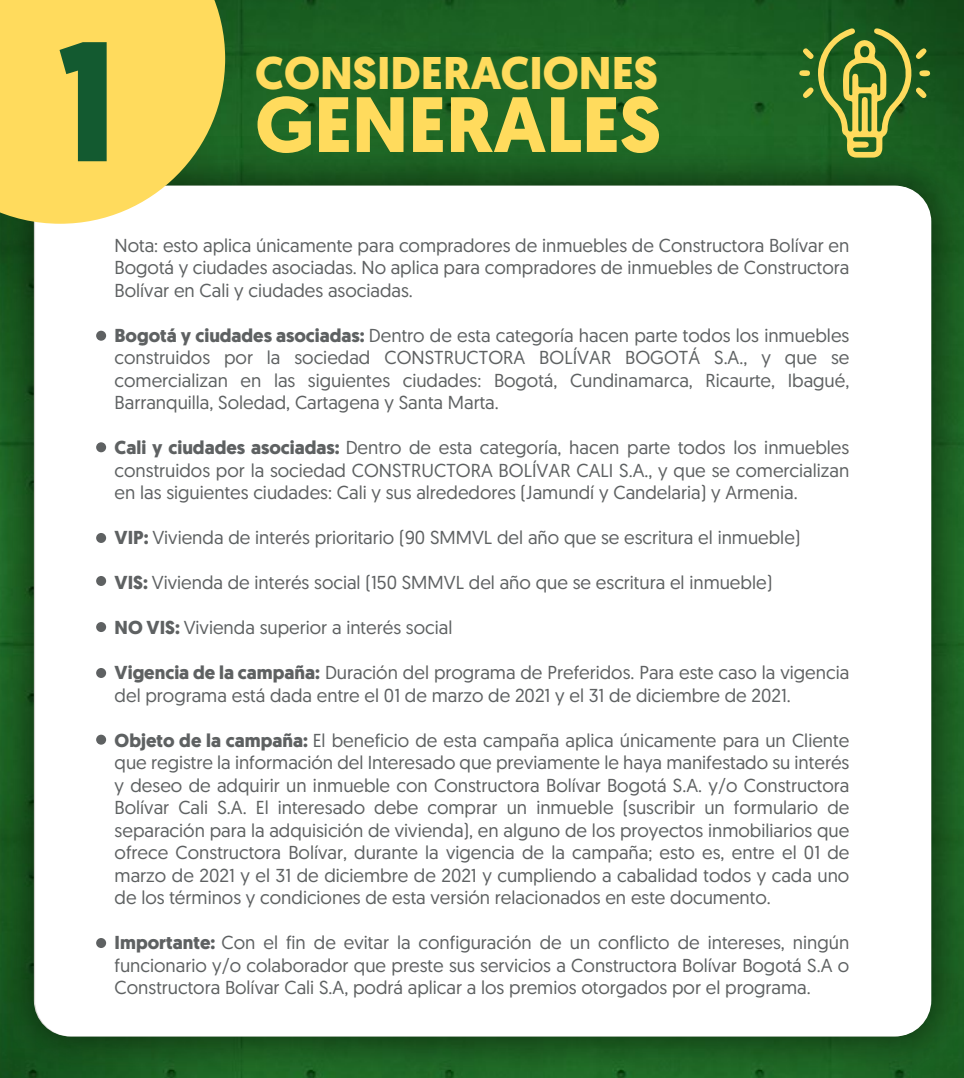
<style>
.page{position:relative;width:964px;height:1078px;background:#fff}
.page>*{position:absolute;margin:0;border:0;box-sizing:border-box;transform-origin:0 0}
.t1{font:700 78.2px "Geomanist";color:#ffdb5d}
.t2{font:700 45.6px "Geomanist";color:#ffdb5d}
.t3{font:18.8px/22.4px "Geomanist";color:#5e6162;text-align:justify}
.s1{font-size:170px;color:#135a30}
.s2{font-weight:700}
</style>
<div class="page">
<img style="left:225px;top:0;width:739px;height:114px">
<img style="left:1px;top:114px;width:963px;height:963px">
<div style="left:35px;top:186px;width:896px;height:850px;background:#fff;border-radius:36px"></div>
<svg style="left:0;top:0;width:225px;height:224px;fill:#ffdb5d"></svg>
<svg style="left:799px;top:28px;width:131px;height:130px"></svg>
<div style="left:96px;top:330px;width:10px;height:10px;background:#5e6162;border-radius:50%"></div>
<div style="left:96px;top:442px;width:10px;height:10px;background:#5e6162;border-radius:50%"></div>
<div style="left:96px;top:622px;width:10px;height:10px;background:#5e6162;border-radius:50%"></div>
<div style="left:96px;top:533px;width:10px;height:10px;background:#5e6162;border-radius:50%"></div>
<div style="left:96px;top:576px;width:10px;height:10px;background:#5e6162;border-radius:50%"></div>
<div style="left:96px;top:734px;width:10px;height:10px;background:#5e6162;border-radius:50%"></div>
<div style="left:96px;top:937px;width:10px;height:10px;background:#5e6162;border-radius:50%"></div>
<div style="left:96px;top:667px;width:10px;height:10px;background:#5e6162;border-radius:50%"></div>
<h1 class="t1" style="left:57px;top:72px;width:605px"><span class="s1">1</span> GENERALES</h1>
<h2 class="t2" style="left:255px;top:43px;width:404px">CONSIDERACIONES</h2>
<p class="t3" style="left:115px;top:233px;width:736px">Nota: esto aplica únicamente para compradores de inmuebles de Constructora Bolívar en Bogotá y ciudades asociadas. No aplica para compradores de inmuebles de Constructora Bolívar en Cali y ciudades asociadas.</p>
<p class="t3" style="left:115px;top:323px;width:736px"><span class="s2">Bogotá y ciudades asociadas:</span> Dentro de esta categoría hacen parte todos los inmuebles construidos por la sociedad CONSTRUCTORA BOLÍVAR BOGOTÁ S.A., y que se comercializan en las siguientes ciudades: Bogotá, Cundinamarca, Ricaurte, Ibagué, Barranquilla, Soledad, Cartagena y Santa Marta.</p>
<p class="t3" style="left:115px;top:435px;width:736px"><span class="s2">Cali y ciudades asociadas:</span> Dentro de esta categoría, hacen parte todos los inmuebles construidos por la sociedad CONSTRUCTORA BOLÍVAR CALI S.A., y que se comercializan en las siguientes ciudades: Cali y sus alrededores (Jamundí y Candelaria) y Armenia.</p>
<p class="t3" style="left:115px;top:525px;width:687px"><span class="s2">VIP:</span> Vivienda de interés prioritario (90 SMMVL del año que se escritura el inmueble)</p>
<p class="t3" style="left:115px;top:570px;width:659px"><span class="s2">VIS:</span> Vivienda de interés social (150 SMMVL del año que se escritura el inmueble)</p>
<p class="t3" style="left:115px;top:615px;width:339px"><span class="s2">NO VIS:</span> Vivienda superior a interés social</p>
<p class="t3" style="left:115px;top:660px;width:736px"><span class="s2">Vigencia de la campaña:</span> Duración del programa de Preferidos. Para este caso la vigencia del programa está dada entre el 01 de marzo de 2021 y el 31 de diciembre de 2021.</p>
<p class="t3" style="left:115px;top:728px;width:736px"><span class="s2">Objeto de la campaña:</span> El beneficio de esta campaña aplica únicamente para un Cliente que registre la información del Interesado que previamente le haya manifestado su interés y deseo de adquirir un inmueble con Constructora Bolívar Bogotá S.A. y/o Constructora Bolívar Cali S.A. El interesado debe comprar un inmueble (suscribir un formulario de separación para la adquisición de vivienda), en alguno de los proyectos inmobiliarios que ofrece Constructora Bolívar, durante la vigencia de la campaña; esto es, entre el 01 de marzo de 2021 y el 31 de diciembre de 2021 y cumpliendo a cabalidad todos y cada uno de los términos y condiciones de esta versión relacionados en este documento.</p>
<p class="t3" style="left:115px;top:930px;width:736px"><span class="s2">Importante:</span> Con el fin de evitar la configuración de un conflicto de intereses, ningún funcionario y/o colaborador que preste sus servicios a Constructora Bolívar Bogotá S.A o Constructora Bolívar Cali S.A, podrá aplicar a los premios otorgados por el programa.</p>
</div>
